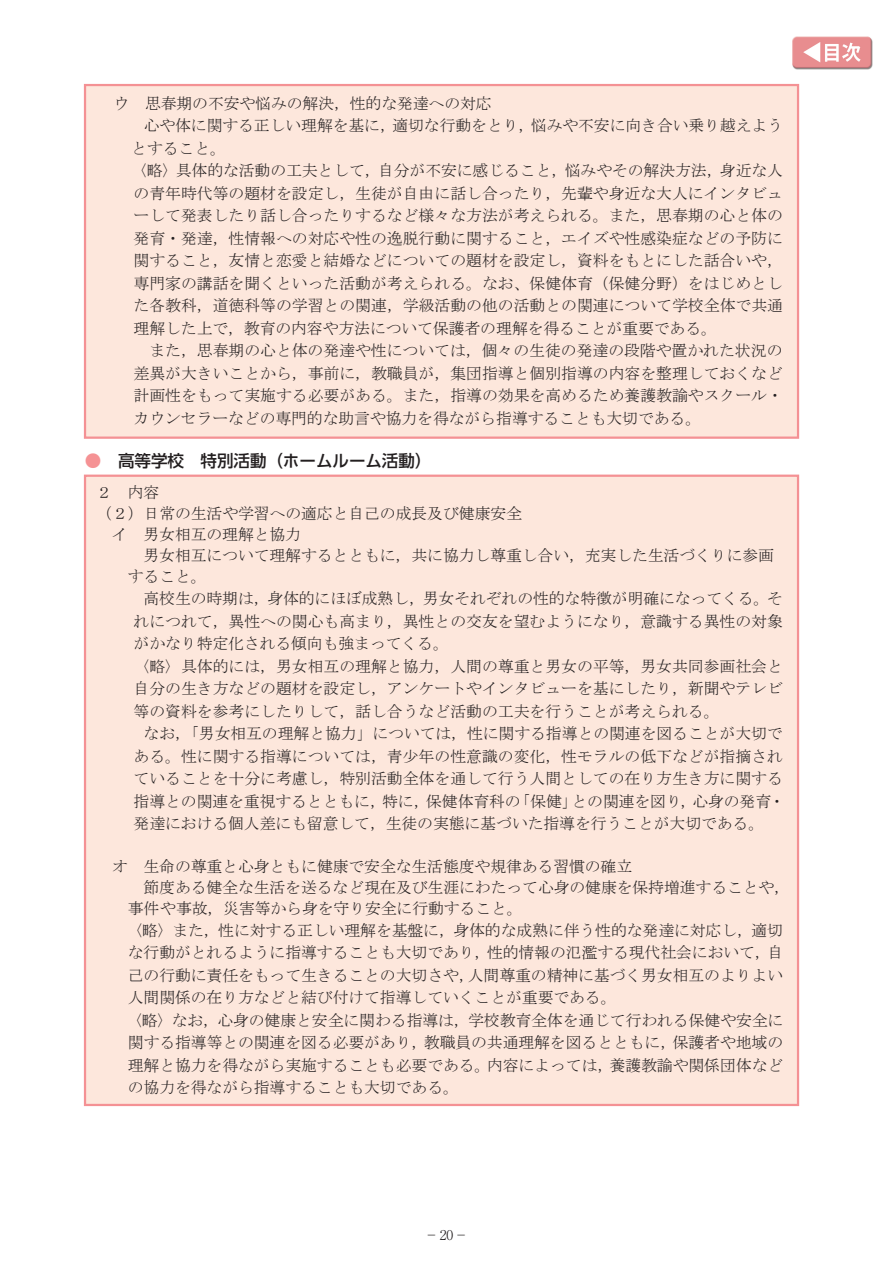
<style>
.page{position:relative;width:893px;height:1263px;background:#fff}
.page>*{position:absolute;margin:0;border:0;box-sizing:border-box;transform-origin:0 0}
.t1{font:500 16.5px "UD Shin Go Pr 6 N";color:#231f20}
.t2{font:15.9px "MS Mincho";color:#231f20}
.t3{font:300 13.5px "Ryumin Pr 6 N";color:#231f20}
.s1{color:#f59294}
</style>
<div class="page">
<div style="left:85px;top:476px;width:713px;height:629px;background:#fde7dc"></div>
<div style="left:85px;top:85px;width:713px;height:353px;background:#fde7dc"></div>
<div style="left:84px;top:84px;width:715px;height:355px;border:2px solid #f49194"></div>
<img style="left:792px;top:36px;width:81px;height:34px">
<p class="t2" style="left:114px;top:95px;width:380px">ウ 思春期の不安や悩みの解決，性的な発達への対応</p>
<p class="t2" style="left:144px;top:117px;width:641px">心や体に関する正しい理解を基に，適切な行動をとり，悩みや不安に向き合い乗り越えよう</p>
<p class="t2" style="left:131px;top:140px;width:96px">とすること。</p>
<p class="t2" style="left:131px;top:162px;width:654px">〈略〉具体的な活動の工夫として，自分が不安に感じること，悩みやその解決方法，身近な人</p>
<p class="t2" style="left:133px;top:185px;width:651px">の青年時代等の題材を設定し，生徒が自由に話し合ったり，先輩や身近な大人にインタビュ</p>
<p class="t2" style="left:133px;top:207px;width:651px">ーして発表したり話し合ったりするなど様々な方法が考えられる。また，思春期の心と体の</p>
<p class="t2" style="left:133px;top:230px;width:651px">発育・発達，性情報への対応や性の逸脱行動に関すること，エイズや性感染症などの予防に</p>
<p class="t2" style="left:133px;top:252px;width:651px">関すること，友情と恋愛と結婚などについての題材を設定し，資料をもとにした話合いや，</p>
<p class="t2" style="left:133px;top:275px;width:651px">専門家の講話を聞くといった活動が考えられる。なお、保健体育（保健分野）をはじめとし</p>
<p class="t2" style="left:133px;top:297px;width:651px">た各教科，道徳科等の学習との関連，学級活動の他の活動との関連について学校全体で共通</p>
<p class="t2" style="left:133px;top:320px;width:585px">理解した上で，教育の内容や方法について保護者の理解を得ることが重要である。</p>
<p class="t2" style="left:149px;top:342px;width:635px">また，思春期の心と体の発達や性については，個々の生徒の発達の段階や置かれた状況の</p>
<p class="t2" style="left:133px;top:365px;width:651px">差異が大きいことから，事前に，教職員が，集団指導と個別指導の内容を整理しておくなど</p>
<p class="t2" style="left:133px;top:387px;width:651px">計画性をもって実施する必要がある。また，指導の効果を高めるため養護教諭やスクール・</p>
<p class="t2" style="left:133px;top:410px;width:569px">カウンセラーなどの専門的な助言や協力を得ながら指導することも大切である。</p>
<p class="t1" style="left:85px;top:448px;width:348px"><span class="s1">●</span> 高等学校 特別活動（ホームルーム活動）</p>
<p class="t2" style="left:96px;top:484px;width:65px">２ 内容</p>
<p class="t2" style="left:96px;top:505px;width:427px">（２）日常の生活や学習への適応と自己の成長及び健康安全</p>
<p class="t2" style="left:112px;top:526px;width:191px">イ 男女相互の理解と協力</p>
<p class="t2" style="left:143px;top:547px;width:632px">男女相互について理解するとともに，共に協力し尊重し合い，充実した生活づくりに参画</p>
<p class="t2" style="left:128px;top:568px;width:81px">すること。</p>
<p class="t2" style="left:144px;top:591px;width:641px">高校生の時期は，身体的にほぼ成熟し，男女それぞれの性的な特徴が明確になってくる。そ</p>
<p class="t2" style="left:133px;top:613px;width:651px">れにつれて，異性への関心も高まり，異性との交友を望むようになり，意識する異性の対象</p>
<p class="t2" style="left:133px;top:636px;width:317px">がかなり特定化される傾向も強まってくる。</p>
<p class="t2" style="left:133px;top:658px;width:651px">〈略〉具体的には，男女相互の理解と協力，人間の尊重と男女の平等，男女共同参画社会と</p>
<p class="t2" style="left:133px;top:681px;width:651px">自分の生き方などの題材を設定し，アンケートやインタビューを基にしたり，新聞やテレビ</p>
<p class="t2" style="left:133px;top:703px;width:588px">等の資料を参考にしたりして，話し合うなど活動の工夫を行うことが考えられる。</p>
<p class="t2" style="left:144px;top:726px;width:641px">なお，「男女相互の理解と協力」については，性に関する指導との関連を図ることが大切で</p>
<p class="t2" style="left:133px;top:748px;width:651px">ある。性に関する指導については，青少年の性意識の変化，性モラルの低下などが指摘され</p>
<p class="t2" style="left:133px;top:771px;width:651px">ていることを十分に考慮し，特別活動全体を通して行う人間としての在り方生き方に関する</p>
<p class="t2" style="left:133px;top:793px;width:653px">指導との関連を重視するとともに，特に，保健体育科の「保健」との関連を図り，心身の発育・</p>
<p class="t2" style="left:133px;top:816px;width:632px">発達における個人差にも留意して，生徒の実態に基づいた指導を行うことが大切である。</p>
<p class="t2" style="left:112px;top:858px;width:522px">オ 生命の尊重と心身ともに健康で安全な生活態度や規律ある習慣の確立</p>
<p class="t2" style="left:144px;top:879px;width:648px">節度ある健全な生活を送るなど現在及び生涯にわたって心身の健康を保持増進することや，</p>
<p class="t2" style="left:128px;top:900px;width:397px">事件や事故，災害等から身を守り安全に行動すること。</p>
<p class="t2" style="left:126px;top:922px;width:658px">〈略〉また，性に対する正しい理解を基盤に，身体的な成熟に伴う性的な発達に対応し，適切</p>
<p class="t2" style="left:128px;top:944px;width:657px">な行動がとれるように指導することも大切であり，性的情報の氾濫する現代社会において，自</p>
<p class="t2" style="left:128px;top:967px;width:657px">己の行動に責任をもって生きることの大切さや，人間尊重の精神に基づく男女相互のよりよい</p>
<p class="t2" style="left:128px;top:989px;width:490px">人間関係の在り方などと結び付けて指導していくことが重要である。</p>
<p class="t2" style="left:126px;top:1012px;width:659px">〈略〉なお，心身の健康と安全に関わる指導は，学校教育全体を通じて行われる保健や安全に</p>
<p class="t2" style="left:128px;top:1034px;width:657px">関する指導等との関連を図る必要があり，教職員の共通理解を図るとともに，保護者や地域の</p>
<p class="t2" style="left:128px;top:1057px;width:657px">理解と協力を得ながら実施することも必要である。内容によっては，養護教諭や関係団体など</p>
<p class="t2" style="left:128px;top:1079px;width:333px">の協力を得ながら指導することも大切である。</p>
<p class="t3" style="left:425px;top:1224px;width:45px">−20−</p>
</div>
